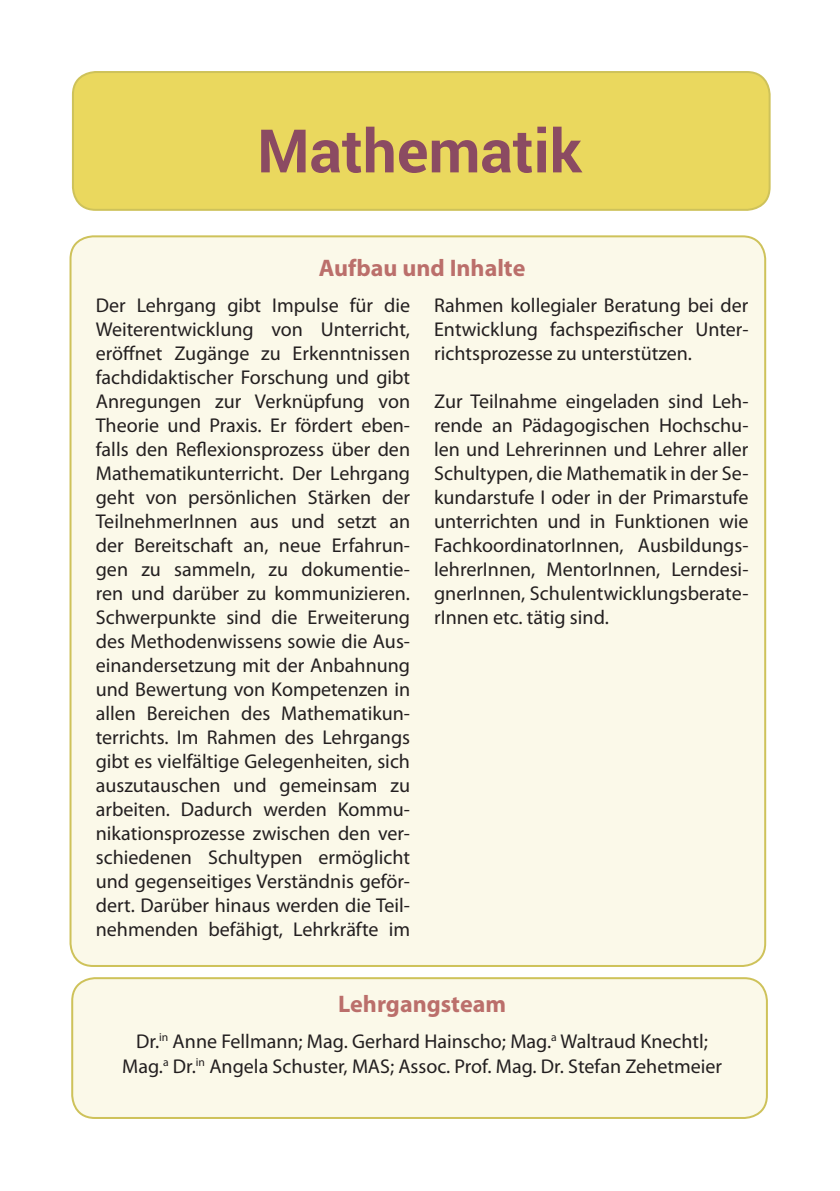
<style>
.page{position:relative;width:840px;height:1191px;background:#fff}
.page>*{position:absolute;margin:0;border:0;box-sizing:border-box;transform-origin:0 0}
.Überschrift_Lehrgang{font:700 60px "Roboto";color:#8b4b62}
.TextÜberschrift{font:700 24px "Myriad Pro";color:#bb6f6b}
.Lehrgangstext{font:20px/24px "Myriad Pro";color:#231f20;text-align:justify}
.TextÜberschrift-2{font:20px "Myriad Pro";color:#231f20}
</style>
<div class="page">
<div style="left:70px;top:236px;width:694px;height:730px;background:#fbf9e9;border-radius:23px"></div>
<div style="left:72px;top:978px;width:694px;height:140px;background:#fbf9e9;border-radius:23px"></div>
<div style="left:71px;top:977px;width:696px;height:142px;border:2px solid #cec25a;border-radius:23px"></div>
<div style="left:73px;top:72px;width:696px;height:138px;background:#ead85e;border-radius:23px"></div>
<div style="left:72px;top:71px;width:698px;height:140px;border:2px solid #cec25a;border-radius:23px"></div>
<p class="Überschrift_Lehrgang" style="left:257px;top:109px;width:326px">Mathematik</p>
<p class="TextÜberschrift" style="left:319px;top:254px;width:208px">Aufbau und Inhalte</p>
<p class="Lehrgangstext" style="left:96px;top:294px;width:316px">Der Lehrgang gibt Impulse für die Weiterentwicklung von Unterricht, eröffnet Zugänge zu Erkenntnissen fachdidaktischer Forschung und gibt Anregungen zur Verknüpfung von Theorie und Praxis. Er fördert eben&shy;falls den Reflexionsprozess über den Mathematikunterricht. Der Lehrgang geht von persönlichen Stärken der TeilnehmerInnen aus und setzt an der Bereitschaft an, neue Erfahrun&shy;gen zu sammeln, zu dokumentie&shy;ren und darüber zu kommunizieren.<br>Schwerpunkte sind die Erweiterung des Methodenwissens sowie die Aus&shy;einandersetzung mit der Anbahnung und Bewertung von Kompetenzen in allen Bereichen des Mathematikun&shy;terrichts. Im Rahmen des Lehrgangs gibt es vielfältige Gelegenheiten, sich auszutauschen und gemeinsam zu arbeiten. Dadurch werden Kommu&shy;nikationsprozesse zwischen den ver&shy;schiedenen Schultypen ermöglicht und gegenseitiges Verständnis geför&shy;dert. Darüber hinaus werden die Teil&shy;nehmenden befähigt, Lehrkräfte im</p>
<p class="Lehrgangstext" style="left:434px;top:294px;width:316px">Rahmen kollegialer Beratung bei der Entwicklung fachspezifischer Unter&shy;richtsprozesse zu unterstützen.</p>
<p class="Lehrgangstext" style="left:434px;top:390px;width:316px">Zur Teilnahme eingeladen sind Leh&shy;rende an Pädagogischen Hochschu&shy;len und Lehrerinnen und Lehrer aller Schultypen, die Mathematik in der Se&shy;kundarstufe I oder in der Primarstufe unterrichten und in Funktionen wie FachkoordinatorInnen, Ausbildungs&shy;lehrerInnen, MentorInnen, Lerndesi&shy;gnerInnen, Schulentwicklungsberate&shy;rInnen etc. tätig sind.</p>
<p class="TextÜberschrift" style="left:338px;top:990px;width:169px">Lehrgangsteam</p>
<p class="TextÜberschrift-2" style="left:136px;top:1030px;width:573px">Dr.<sup>in</sup> Anne Fellmann; Mag. Gerhard Hainscho; Mag.<sup>a</sup> Waltraud Knechtl;</p>
<p class="TextÜberschrift-2" style="left:122px;top:1055px;width:601px">Mag.<sup>a</sup> Dr.<sup>in</sup> Angela Schuster, MAS; Assoc. Prof. Mag. Dr. Stefan Zehetmeier</p>
</div>
